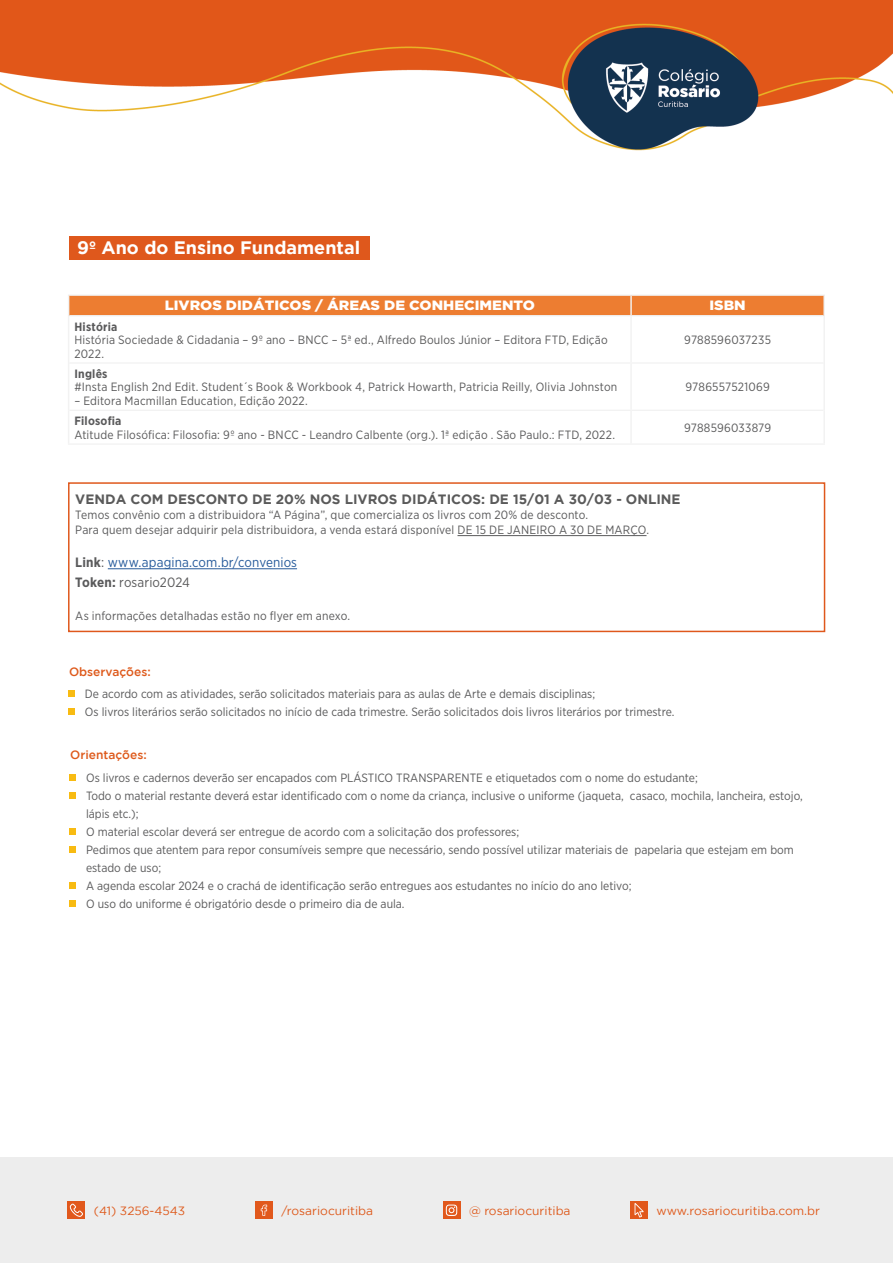
<style>
.page{position:relative;width:893px;height:1263px;background:#fff}
.page>*{position:absolute;margin:0;border:0;box-sizing:border-box;transform-origin:0 0}
.t1{font:700 18px "Gotham";color:#fff}
.t2{font:700 13.5px "Gotham";color:#5a5a5a}
.t3{font:13.5px/19.5px "Gotham Narrow";letter-spacing:.005em;color:#275b9b}
.t4{font:900 13.5px "Gotham";color:#fff;scale:1.08 1}
.t5{font:12px/18px "Gotham Narrow";color:#5a5a5b}
.t6{font:12px "Gotham";color:#de5a1c}
.t7{font:12px "Gotham";color:#df5a1c}
.t8{font:500 12px "Gotham";color:#de5a1c}
.t9{font:700 12px "Gotham Narrow";letter-spacing:.015em;color:#5a5a5b}
.t10{font:12px "Gotham Narrow";letter-spacing:.02em;color:#5a5a5b}
.s1{font-weight:700;color:#5a5a5b}
.s2{color:#5a5a5b}
</style>
<div class="page">
<img style="left:0;top:0;width:893px;height:829px">
<hr style="left:68px;top:316px;width:1px;height:47px;background:#f2f2f2">
<hr style="left:68px;top:363px;width:1px;height:47px;background:#f2f2f2">
<hr style="left:68px;top:410px;width:1px;height:33px;background:#f2f2f2">
<hr style="left:630px;top:316px;width:2px;height:46px;background:#f2f2f2">
<hr style="left:823px;top:316px;width:2px;height:47px;background:#f2f2f2">
<hr style="left:630px;top:364px;width:2px;height:46px;background:#f2f2f2">
<hr style="left:823px;top:363px;width:2px;height:47px;background:#f2f2f2">
<hr style="left:630px;top:411px;width:2px;height:32px;background:#f2f2f2">
<hr style="left:823px;top:410px;width:2px;height:33px;background:#f2f2f2">
<hr style="left:69px;top:362px;width:562px;height:2px;background:#f2f2f2">
<hr style="left:631px;top:362px;width:192px;height:2px;background:#f2f2f2">
<hr style="left:69px;top:410px;width:562px;height:1px;background:#f2f2f2">
<hr style="left:631px;top:410px;width:192px;height:1px;background:#f2f2f2">
<hr style="left:68px;top:443px;width:563px;height:2px;background:#f2f2f2">
<hr style="left:631px;top:443px;width:194px;height:2px;background:#f2f2f2">
<hr style="left:68px;top:294px;width:563px;height:2px;background:#f2f2f2">
<hr style="left:631px;top:294px;width:194px;height:2px;background:#f2f2f2">
<svg style="left:68px;top:295px;width:756px;height:21px;background:#ed8742"></svg>
<hr style="left:823px;top:296px;width:2px;height:20px;background:#f2f2f2">
<div style="left:68px;top:690px;width:6px;height:7px;background:#f8bb12"></div>
<div style="left:68px;top:708px;width:6px;height:7px;background:#f8bb12"></div>
<div style="left:69px;top:236px;width:300px;height:24px;background:#df581c"></div>
<div style="left:0;top:1157px;width:893px;height:106px;background:#ededed"></div>
<div style="left:255px;top:1202px;width:17px;height:17px;background:#e1581c"></div>
<svg style="left:261px;top:1205px;width:6px;height:11px"></svg>
<div style="left:443px;top:1202px;width:17px;height:17px;background:#e1581c"></div>
<svg style="left:446px;top:1204px;width:11px;height:12px"></svg>
<div style="left:631px;top:1202px;width:17px;height:17px;background:#e1581c"></div>
<svg style="left:635px;top:1203px;width:9px;height:14px"></svg>
<div style="left:68px;top:1202px;width:17px;height:17px;background:#e1581c"></div>
<svg style="left:70px;top:1204px;width:13px;height:13px"></svg>
<div style="left:69px;top:774px;width:7px;height:6px;background:#f8bb12"></div>
<div style="left:69px;top:792px;width:7px;height:6px;background:#f8bb12"></div>
<div style="left:69px;top:829px;width:7px;height:6px;background:#f8bb12"></div>
<div style="left:69px;top:846px;width:7px;height:7px;background:#f8bb12"></div>
<div style="left:69px;top:900px;width:7px;height:7px;background:#f8bb12"></div>
<div style="left:69px;top:882px;width:7px;height:7px;background:#f8bb12"></div>
<div style="left:68px;top:482px;width:757px;height:150px;border:2px solid #df581c"></div>
<hr style="left:457px;top:535px;width:189px;height:1px;background:#5a5a5b">
<hr style="left:108px;top:568px;width:189px;height:1px;background:#275b9b">
<h1 class="t1" style="left:77px;top:237px;width:284px">9º Ano do Ensino Fundamental</h1>
<p class="t4" style="left:165px;top:298px;width:344px">LIVROS DIDÁTICOS / ÁREAS DE CONHECIMENTO</p>
<p class="t4" style="left:709px;top:298px;width:35px">ISBN</p>
<p class="t9" style="left:74px;top:319px;width:44px">História</p>
<p class="t5" style="left:74px;top:333px;width:535px;line-height:13.5px">História Sociedade &amp; Cidadania – 9º ano – BNCC – 5ª ed., Alfredo Boulos Júnior – Editora FTD, Edição<br>2022.</p>
<p class="t10" style="left:684px;top:332px;width:88px">9788596037235</p>
<p class="t9" style="left:74px;top:366px;width:35px">Inglês</p>
<p class="t5" style="left:74px;top:378px;width:544px">#Insta English 2nd Edit. Student´s Book &amp; Workbook 4, Patrick Howarth, Patricia Reilly, Olivia Johnston</p>
<p class="t5" style="left:74px;top:391px;width:235px">– Editora Macmillan Education, Edição 2022.</p>
<p class="t5" style="left:685px;top:378px;width:86px">9786557521069</p>
<p class="t9" style="left:74px;top:413px;width:48px">Filosofia</p>
<p class="t5" style="left:74px;top:425px;width:542px">Atitude Filosófica: Filosofia: 9º ano - BNCC - Leandro Calbente (org.). 1ª edição . São Paulo.: FTD, 2022.</p>
<p class="t5" style="left:684px;top:418px;width:89px">9788596033879</p>
<p class="t2" style="left:75px;top:492px;width:607px">VENDA COM DESCONTO DE 20% NOS LIVROS DIDÁTICOS: DE 15/01 A 30/03 - ONLINE</p>
<p class="t5" style="left:75px;top:507px;width:575px;line-height:15px">Temos convênio com a distribuidora “A Página”, que comercializa os livros com 20% de desconto.<br>Para quem desejar adquirir pela distribuidora, a venda estará disponível DE 15 DE JANEIRO A 30 DE MARÇO.</p>
<p class="t3" style="left:75px;top:553px;width:223px"><span class="s1">Link</span><span class="s2">:</span> www.apagina.com.br/convenios<br><span class="s1">Token:</span> <span class="s2">rosario2024</span></p>
<p class="t5" style="left:75px;top:606px;width:276px">As informações detalhadas estão no flyer em anexo.</p>
<p class="t8" style="left:69px;top:664px;width:83px">Observações:</p>
<p class="t5" style="left:68px;top:684px;width:529px">• De acordo com as atividades, serão solicitados materiais para as aulas de Arte e demais disciplinas;</p>
<p class="t5" style="left:68px;top:702px;width:608px">• Os livros literários serão solicitados no início de cada trimestre. Serão solicitados dois livros literários por trimestre.</p>
<p class="t8" style="left:70px;top:748px;width:78px">Orientações:</p>
<p class="t5" style="left:69px;top:768px;width:630px">• Os livros e cadernos deverão ser encapados com PLÁSTICO TRANSPARENTE e etiquetados com o nome do estudante;</p>
<p class="t5" style="left:86px;top:786px;width:718px;text-indent:-17px">• Todo o material restante deverá estar identificado com o nome da criança, inclusive o uniforme (jaqueta, casaco, mochila, lancheira, estojo, lápis etc.);</p>
<p class="t5" style="left:69px;top:822px;width:452px">• O material escolar deverá ser entregue de acordo com a solicitação dos professores;</p>
<p class="t5" style="left:86px;top:840px;width:709px;text-indent:-17px">• Pedimos que atentem para repor consumíveis sempre que necessário, sendo possível utilizar materiais de papelaria que estejam em bom estado de uso;</p>
<p class="t5" style="left:69px;top:876px;width:564px">• A agenda escolar 2024 e o crachá de identificação serão entregues aos estudantes no início do ano letivo;</p>
<p class="t5" style="left:69px;top:894px;width:337px">• O uso do uniforme é obrigatório desde o primeiro dia de aula.</p>
<p class="t6" style="left:94px;top:1204px;width:93px">(41) 3256-4543</p>
<p class="t6" style="left:281px;top:1204px;width:93px">/rosariocuritiba</p>
<p class="t6" style="left:469px;top:1204px;width:103px">@ rosariocuritiba</p>
<p class="t7" style="left:657px;top:1204px;width:165px">www.rosariocuritiba.com.br</p>
</div>
